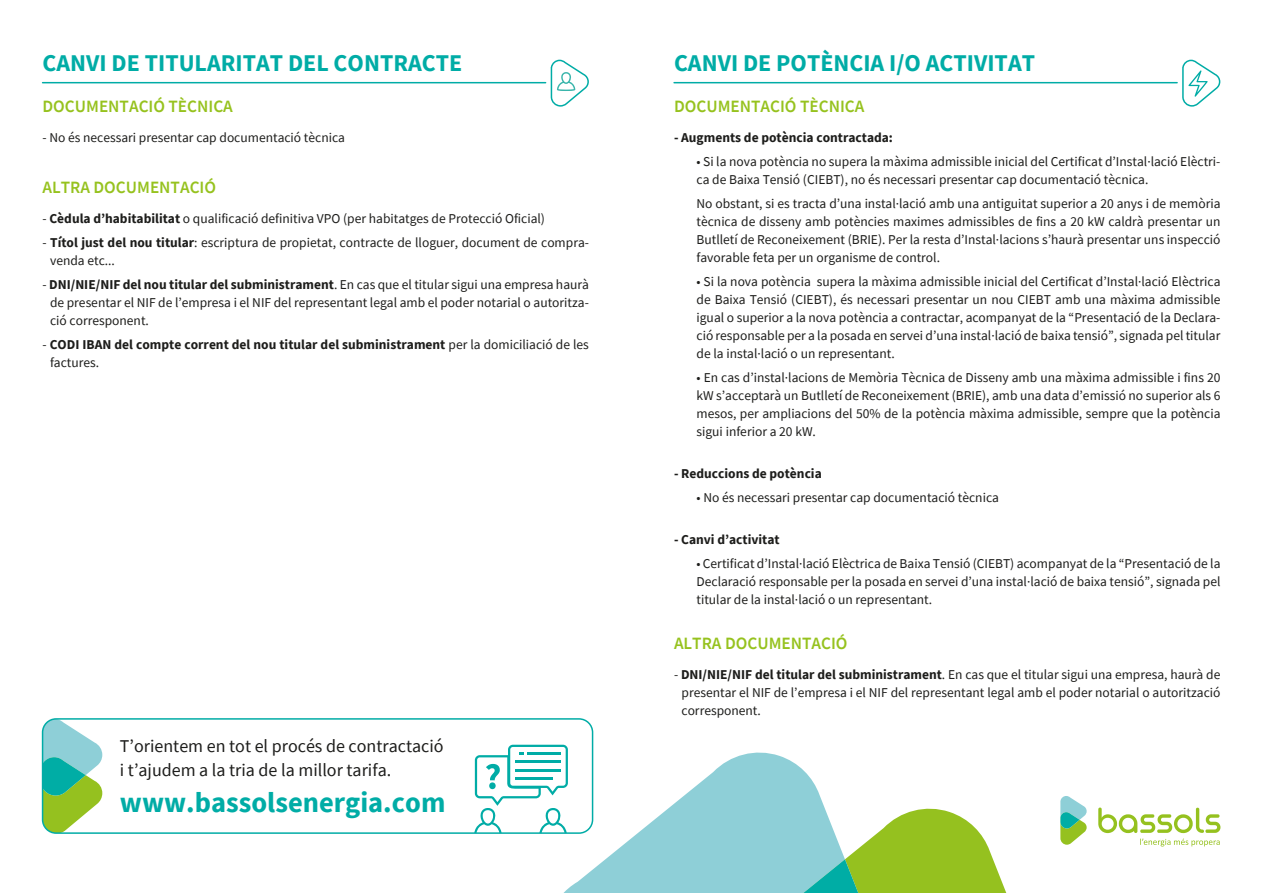
<style>
.page{position:relative;width:1263px;height:893px;background:#fff}
.page>*{position:absolute;margin:0;border:0;box-sizing:border-box;transform-origin:0 0}
.t1{font:700 28.5px "Source Sans Pro";color:#00aca6}
.t2{font:700 24px "Source Sans Pro";color:#00aca6}
.t3{font:18px/24px "Source Sans Pro";color:#1d1d1b}
.t4{font:600 17.25px "Source Sans Pro";color:#96c21e}
.t5{font:13.5px/18px "Source Sans Pro";color:#1d1d1b;text-align:justify}
.t6{font:700 13.5px/18px "Source Sans Pro";color:#1d1d1b}
.s1{font-weight:700}
.s2{font-weight:400}
</style>
<div class="page">
<svg style="left:44px;top:720px;width:58px;height:112px"></svg>
<hr style="left:43px;top:82px;width:503px;height:1px;background:#00aca6">
<svg style="left:551px;top:60px;width:38px;height:47px"></svg>
<hr style="left:674px;top:82px;width:503px;height:1px;background:#00aca6">
<svg style="left:1182px;top:60px;width:38px;height:47px"></svg>
<svg style="left:1098px;top:807px;width:122px;height:26px"></svg>
<svg style="left:1060px;top:796px;width:27px;height:49px"></svg>
<svg style="left:1140px;top:839px;width:80px;height:7px"></svg>
<div style="left:42px;top:718px;width:551px;height:116px;border:2px solid #00aca6;border-radius:14px"></div>
<svg style="left:474px;top:745px;width:533px;height:148px"></svg>
<h2 class="t2" style="left:43px;top:46px;width:421px">CANVI DE TITULARITAT DEL CONTRACTE</h2>
<p class="t4" style="left:43px;top:95px;width:192px">DOCUMENTACIÓ TÈCNICA</p>
<p class="t5" style="left:43px;top:128px;width:304px">- No és necessari presentar cap documentació tècnica</p>
<p class="t4" style="left:43px;top:176px;width:175px">ALTRA DOCUMENTACIÓ</p>
<p class="t5" style="left:43px;top:209px;width:504px">- <span class="s1">Cèdula d’habitabilitat</span> o qualificació definitiva VPO (per habitatges de Protecció Oficial)</p>
<p class="t5" style="left:50px;top:233px;width:540px;text-indent:-8px">- <span class="s1">Títol just del nou titular</span>: escriptura de propietat, contracte de lloguer, document de compra&shy;venda etc...</p>
<p class="t5" style="left:50px;top:275px;width:540px;text-indent:-8px">- <span class="s1">DNI/NIE/NIF del nou titular del subministrament</span>. En cas que el titular sigui una empresa haurà de presentar el NIF de l’empresa i el NIF del representant legal amb el poder notarial o autoritza&shy;ció corresponent.</p>
<p class="t6" style="left:50px;top:335px;width:540px;text-indent:-7px"><span class="s2">-</span> CODI IBAN del compte corrent del nou titular del subministrament <span class="s2">per la domiciliació de les factures.</span></p>
<h3 class="t3" style="left:120px;top:734px;width:325px">T’orientem en tot el procés de contractació i t’ajudem a la tria de la millor tarifa.</h3>
<h1 class="t1" style="left:120px;top:783px;width:327px">www.bassolsenergia.com</h1>
<h2 class="t2" style="left:674px;top:46px;width:363px">CANVI DE POTÈNCIA I/O ACTIVITAT</h2>
<p class="t4" style="left:674px;top:95px;width:192px">DOCUMENTACIÓ TÈCNICA</p>
<p class="t6" style="left:674px;top:128px;width:220px">- Augments de potència contractada:</p>
<p class="t5" style="left:696px;top:152px;width:525px">• Si la nova potència no supera la màxima admissible inicial del Certificat d’Instal·lació Elèctri&shy;ca de Baixa Tensió (CIEBT), no és necessari presentar cap documentació tècnica.</p>
<p class="t5" style="left:696px;top:194px;width:525px">No obstant, si es tracta d’una instal·lació amb una antiguitat superior a 20 anys i de memòria tècnica de disseny amb potències maximes admissibles de fins a 20 kW caldrà presentar un Butlletí de Reconeixement (BRIE). Per la resta d’Instal·lacions s’haurà presentar uns inspecció favorable feta per un organisme de control.</p>
<p class="t5" style="left:696px;top:272px;width:525px">• Si la nova potència supera la màxima admissible inicial del Certificat d’Instal·lació Elèctrica de Baixa Tensió (CIEBT), és necessari presentar un nou CIEBT amb una màxima admissible igual o superior a la nova potència a contractar, acompanyat de la “Presentació de la Declara&shy;ció responsable per a la posada en servei d’una instal·lació de baixa tensió”, signada pel titular de la instal·lació o un representant.</p>
<p class="t5" style="left:696px;top:368px;width:525px">• En cas d’instal·lacions de Memòria Tècnica de Disseny amb una màxima admissible i fins 20 kW s’acceptarà un Butlletí de Reconeixement (BRIE), amb una data d’emissió no superior als 6 mesos, per ampliacions del 50% de la potència màxima admissible, sempre que la potència sigui inferior a 20 kW.</p>
<p class="t6" style="left:674px;top:464px;width:149px">- Reduccions de potència</p>
<p class="t5" style="left:696px;top:488px;width:304px">• No és necessari presentar cap documentació tècnica</p>
<p class="t6" style="left:674px;top:530px;width:107px">- Canvi d’activitat</p>
<p class="t5" style="left:696px;top:554px;width:525px">• Certificat d’Instal·lació Elèctrica de Baixa Tensió (CIEBT) acompanyat de la “Presentació de la Declaració responsable per la posada en servei d’una instal·lació de baixa tensió”, signada pel titular de la instal·lació o un representant.</p>
<p class="t4" style="left:674px;top:632px;width:175px">ALTRA DOCUMENTACIÓ</p>
<p class="t5" style="left:681px;top:665px;width:540px;text-indent:-7px">- <span class="s1">DNI/NIE/NIF del titular del subministrament</span>. En cas que el titular sigui una empresa, haurà de presentar el NIF de l’empresa i el NIF del representant legal amb el poder notarial o autorització corresponent.</p>
</div>
